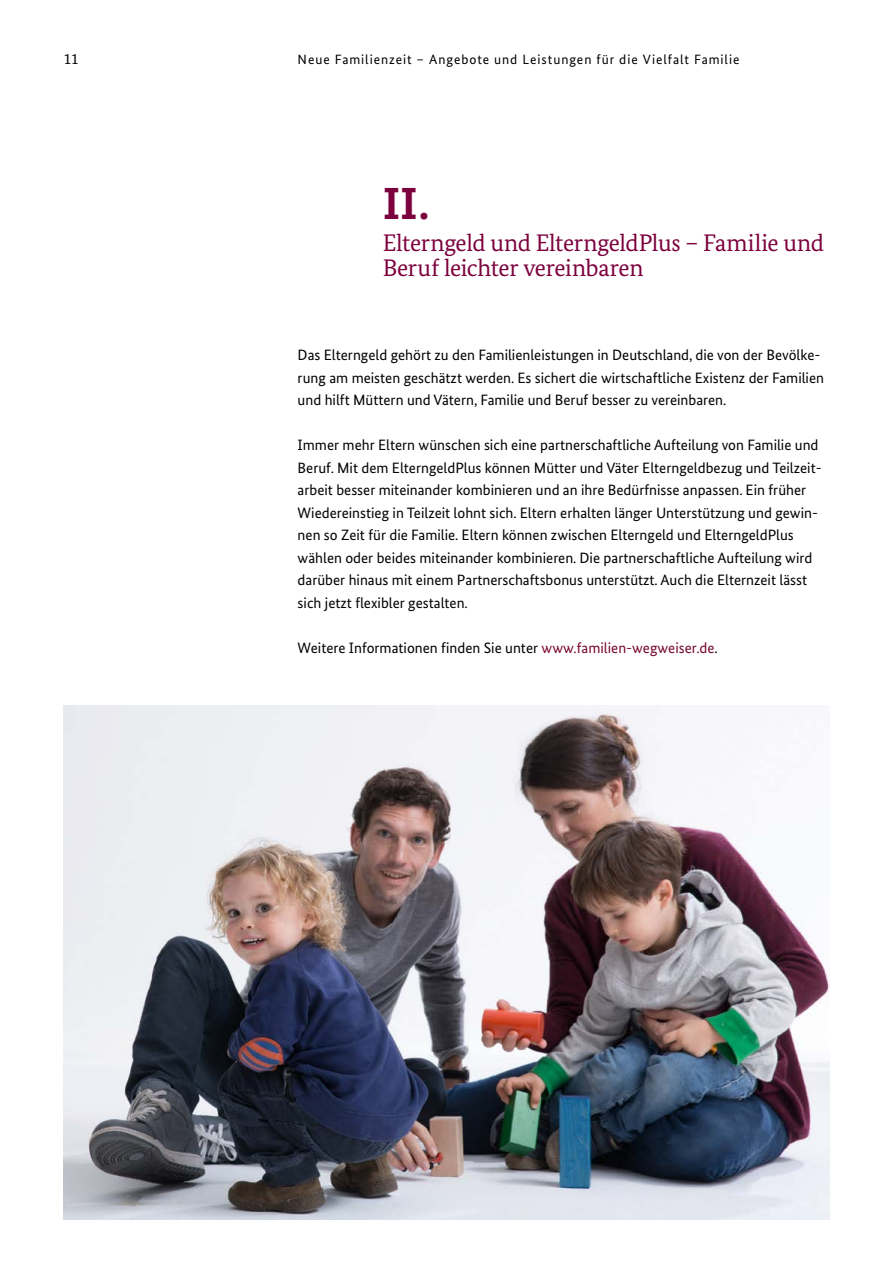
<style>
.page{position:relative;width:893px;height:1263px;background:#fff}
.page>*{position:absolute;margin:0;border:0;box-sizing:border-box;transform-origin:0 0}
.t1{font:700 45px "Bundes Sans";color:#7c003d}
.t2{font:24px/25.5px "Bundes Serif";letter-spacing:-.015em;color:#7c003d}
.t3{font:15px/22.5px "Bundes Sans";color:#000}
.t4{font:15px "Bundes Serif";color:#000}
.t5{font:13.5px "Bundes Sans";letter-spacing:.07em;color:#000}
.s1{color:#77072a}
</style>
<div class="page">
<img style="left:64px;top:705px;width:765px;height:514px">
<p class="t4" style="left:64px;top:49px;width:16px">11</p>
<p class="t5" style="left:298px;top:51px;width:443px">Neue Familienzeit – Angebote und Leistungen für die Vielfalt Familie</p>
<h1 class="t1" style="left:383px;top:176px;width:48px">II.</h1>
<h2 class="t2" style="left:383px;top:229px;width:443px">Elterngeld und ElterngeldPlus – Familie und<br>Beruf leichter vereinbaren</h2>
<p class="t3" style="left:298px;top:344px;width:528px">Das Elterngeld gehört zu den Familienleistungen in Deutschland, die von der Bevölke&shy;rung am meisten geschätzt werden. Es sichert die wirtschaftliche Existenz der Familien und hilft Müttern und Vätern, Familie und Beruf besser zu vereinbaren.</p>
<p class="t3" style="left:298px;top:434px;width:526px">Immer mehr Eltern wünschen sich eine partnerschaftliche Aufteilung von Familie und Beruf. Mit dem ElterngeldPlus können Mütter und Väter Elterngeldbezug und Teilzeit&shy;arbeit besser miteinander kombinieren und an ihre Bedürfnisse anpassen. Ein früher Wiedereinstieg in Teilzeit lohnt sich. Eltern erhalten länger Unterstützung und gewin&shy;nen so Zeit für die Familie. Eltern können zwischen Elterngeld und ElterngeldPlus wählen oder beides miteinander kombinieren. Die partnerschaftliche Aufteilung wird darüber hinaus mit einem Partnerschaftsbonus unterstützt. Auch die Elternzeit lässt sich jetzt flexibler gestalten.</p>
<p class="t3" style="left:298px;top:636px;width:422px">Weitere Informationen finden Sie unter <span class="s1">www.familien-wegweiser.de</span>.</p>
</div>
